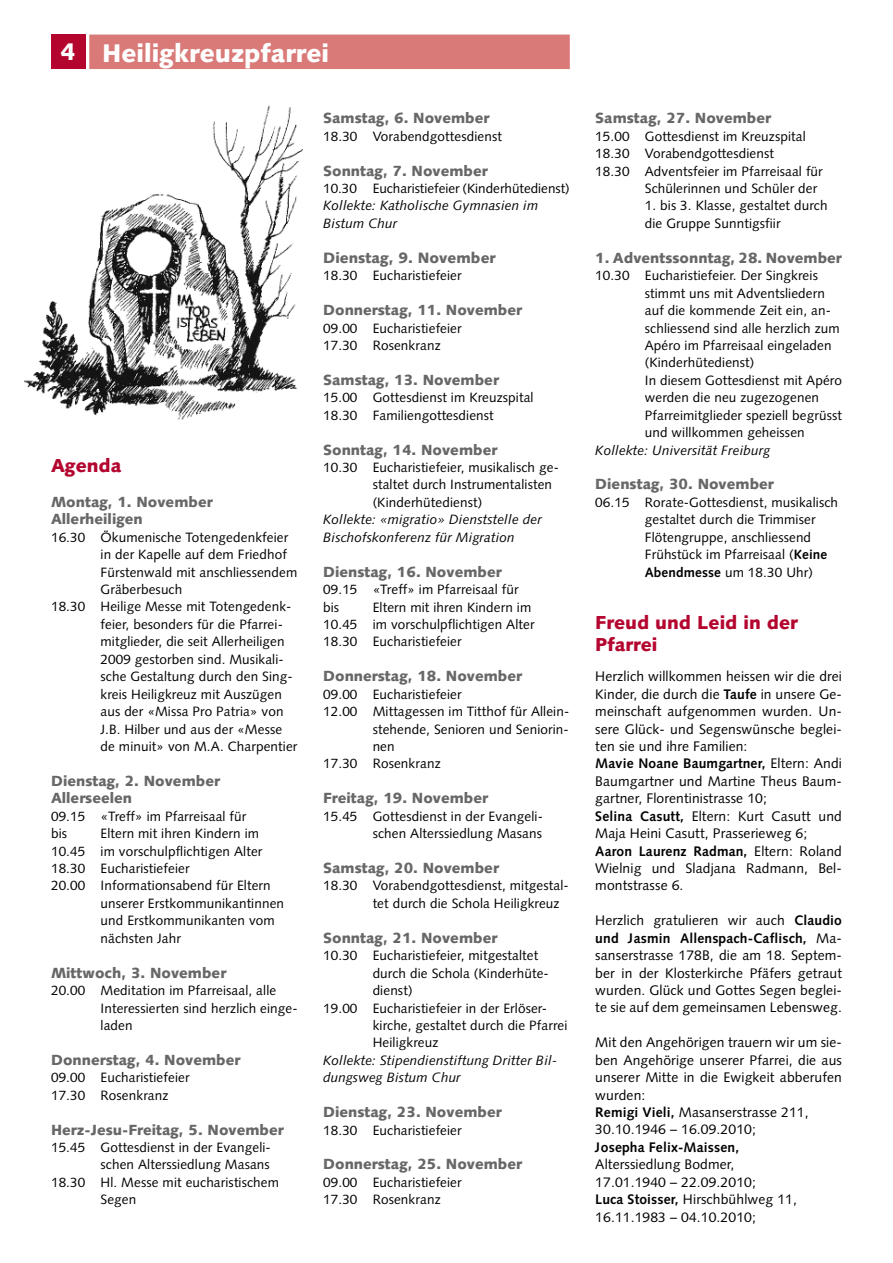
<style>
.page{position:relative;width:893px;height:1263px;background:#fff}
.page>*{position:absolute;margin:0;border:0;box-sizing:border-box;transform-origin:0 0}
.t1{font:900 25.5px "Syntax";color:#fff}
.t2{font:900 18.75px/21.8px "Syntax";color:#b4052f}
.t3{font:900 15px "Syntax";color:#676767}
.t4{font:900 14.7px/17.4px "Syntax";color:#676767}
.t5{font:13.8px/17.4px "Syntax";letter-spacing:.01em;color:#000}
.t6{font:700 13.8px "Syntax";letter-spacing:.01em;color:#000}
.t7{font:13.5px/17.4px "Syntax";letter-spacing:.01em;color:#000}
.t8{font:italic 13.5px/17.4px "Syntax";letter-spacing:.01em;color:#000}
.s1{font-size:24px}
.s2{font-weight:700}
</style>
<div class="page">
<div style="left:51px;top:35px;width:34px;height:34px;background:#b4052f"></div>
<div style="left:89px;top:35px;width:481px;height:34px;background:#d97a78"></div>
<img style="left:24px;top:105px;width:279px;height:315px">
<h1 class="t1" style="left:60px;top:38px;width:270px"><span class="s1">4</span> Heiligkreuzpfarrei</h1>
<h2 class="t2" style="left:51px;top:455px;width:72px">Agenda</h2>
<p class="t4" style="left:51px;top:493px;width:163px">Montag, 1. November<br>Allerheiligen</p>
<p class="t7" style="left:51px;top:528px;width:239px">16.30 Ökumenische Totengedenkfeier</p>
<p class="t7" style="left:101px;top:546px;width:188px">in der Kapelle auf dem Friedhof</p>
<p class="t7" style="left:101px;top:563px;width:198px">Fürstenwald mit anschliessendem</p>
<p class="t7" style="left:101px;top:581px;width:83px">Gräberbesuch</p>
<p class="t7" style="left:51px;top:598px;width:242px">18.30 Heilige Messe mit Totengedenk-</p>
<p class="t7" style="left:101px;top:616px;width:184px">feier, besonders für die Pfarrei-</p>
<p class="t7" style="left:101px;top:633px;width:186px">mitglieder, die seit Allerheiligen</p>
<p class="t7" style="left:101px;top:650px;width:185px">2009 gestorben sind. Musikali-</p>
<p class="t7" style="left:101px;top:668px;width:194px">sche Gestaltung durch den Sing-</p>
<p class="t7" style="left:101px;top:685px;width:183px">kreis Heiligkreuz mit Auszügen</p>
<p class="t7" style="left:101px;top:703px;width:185px">aus der «Missa Pro Patria» von</p>
<p class="t7" style="left:101px;top:720px;width:183px">J.B. Hilber und aus der «Messe</p>
<p class="t7" style="left:101px;top:738px;width:198px">de minuit» von M.A. Charpentier</p>
<p class="t4" style="left:51px;top:772px;width:171px">Dienstag, 2. November<br>Allerseelen</p>
<p class="t7" style="left:51px;top:807px;width:197px">09.15 «Treff» im Pfarreisaal für bis</p>
<p class="t7" style="left:101px;top:825px;width:160px">Eltern mit ihren Kindern im</p>
<p class="t7" style="left:51px;top:842px;width:213px">10.45 im vorschulpflichtigen Alter</p>
<p class="t7" style="left:51px;top:860px;width:140px">18.30 Eucharistiefeier</p>
<p class="t7" style="left:51px;top:877px;width:221px">20.00 Informationsabend für Eltern</p>
<p class="t7" style="left:101px;top:894px;width:185px">unserer Erstkommunikantinnen</p>
<p class="t7" style="left:101px;top:912px;width:176px">und Erstkommunikanten vom</p>
<p class="t7" style="left:101px;top:929px;width:82px">nächsten Jahr</p>
<p class="t4" style="left:51px;top:964px;width:177px">Mittwoch, 3. November</p>
<p class="t7" style="left:101px;top:982px;width:199px;text-indent:-50px">20.00 Meditation im Pfarreisaal, alle<br>Interessierten sind herzlich einge&shy;laden</p>
<p class="t4" style="left:51px;top:1051px;width:191px">Donnerstag, 4. November</p>
<p class="t7" style="left:51px;top:1069px;width:140px">09.00 Eucharistiefeier<br>17.30 Rosenkranz</p>
<p class="t4" style="left:51px;top:1121px;width:234px">Herz-Jesu-Freitag, 5. November</p>
<p class="t7" style="left:51px;top:1139px;width:221px">15.45 Gottesdienst in der Evangeli-</p>
<p class="t7" style="left:101px;top:1156px;width:171px">schen Alterssiedlung Masans</p>
<p class="t7" style="left:51px;top:1173px;width:230px">18.30 Hl. Messe mit eucharistischem</p>
<p class="t7" style="left:101px;top:1191px;width:37px">Segen</p>
<p class="t4" style="left:323px;top:110px;width:168px">Samstag, 6. November</p>
<p class="t7" style="left:323px;top:127px;width:180px">18.30 Vorabendgottesdienst</p>
<p class="t4" style="left:323px;top:162px;width:166px">Sonntag, 7. November</p>
<p class="t7" style="left:323px;top:180px;width:248px">10.30 Eucharistiefeier (Kinderhütedienst)</p>
<p class="t8" style="left:323px;top:197px;width:217px">Kollekte: Katholische Gymnasien im<br>Bistum Chur</p>
<p class="t3" style="left:323px;top:249px;width:174px">Dienstag, 9. November</p>
<p class="t7" style="left:323px;top:267px;width:140px">18.30 Eucharistiefeier</p>
<p class="t4" style="left:323px;top:301px;width:200px">Donnerstag, 11. November</p>
<p class="t7" style="left:323px;top:319px;width:140px">09.00 Eucharistiefeier<br>17.30 Rosenkranz</p>
<p class="t4" style="left:323px;top:371px;width:177px">Samstag, 13. November</p>
<p class="t7" style="left:323px;top:389px;width:212px">15.00 Gottesdienst im Kreuzspital<br>18.30 Familiengottesdienst</p>
<p class="t4" style="left:323px;top:441px;width:176px">Sonntag, 14. November</p>
<p class="t7" style="left:373px;top:459px;width:188px;text-indent:-50px">10.30 Eucharistiefeier, musikalisch ge&shy;staltet durch Instrumentalisten (Kinderhütedienst)</p>
<p class="t8" style="left:323px;top:511px;width:220px">Kollekte: «migratio» Dienststelle der<br>Bischofskonferenz für Migration</p>
<p class="t4" style="left:323px;top:563px;width:180px">Dienstag, 16. November</p>
<p class="t7" style="left:323px;top:581px;width:197px">09.15 «Treff» im Pfarreisaal für bis</p>
<p class="t7" style="left:323px;top:598px;width:213px;text-indent:50px">Eltern mit ihren Kindern im<br>10.45 im vorschulpflichtigen Alter<br>18.30 Eucharistiefeier</p>
<p class="t4" style="left:323px;top:667px;width:200px">Donnerstag, 18. November</p>
<p class="t7" style="left:323px;top:685px;width:140px">09.00 Eucharistiefeier</p>
<p class="t7" style="left:323px;top:703px;width:248px">12.00 Mittagessen im Titthof für Allein-</p>
<p class="t7" style="left:373px;top:720px;width:198px">stehende, Senioren und Seniorin-</p>
<p class="t7" style="left:373px;top:738px;width:24px">nen</p>
<p class="t7" style="left:323px;top:755px;width:119px">17.30 Rosenkranz</p>
<p class="t4" style="left:323px;top:789px;width:166px">Freitag, 19. November</p>
<p class="t7" style="left:323px;top:807px;width:221px;text-align:right">15.45 Gottesdienst in der Evangeli&shy;schen Alterssiedlung Masans</p>
<p class="t4" style="left:323px;top:859px;width:177px">Samstag, 20. November</p>
<p class="t7" style="left:373px;top:877px;width:198px;text-indent:-50px">18.30 Vorabendgottesdienst, mitgestal&shy;tet durch die Schola Heiligkreuz</p>
<p class="t4" style="left:323px;top:929px;width:176px">Sonntag, 21. November</p>
<p class="t7" style="left:323px;top:947px;width:217px">10.30 Eucharistiefeier, mitgestaltet</p>
<p class="t7" style="left:373px;top:964px;width:178px">durch die Schola (Kinderhüte-</p>
<p class="t7" style="left:373px;top:982px;width:41px">dienst)</p>
<p class="t7" style="left:323px;top:999px;width:223px">19.00 Eucharistiefeier in der Erlöser-</p>
<p class="t7" style="left:373px;top:1016px;width:196px">kirche, gestaltet durch die Pfarrei</p>
<p class="t7" style="left:373px;top:1034px;width:67px">Heiligkreuz</p>
<p class="t8" style="left:323px;top:1051px;width:236px">Kollekte: Stipendienstiftung Dritter Bil&shy;dungsweg Bistum Chur</p>
<p class="t4" style="left:323px;top:1103px;width:180px">Dienstag, 23. November</p>
<p class="t7" style="left:323px;top:1121px;width:140px">18.30 Eucharistiefeier</p>
<p class="t4" style="left:323px;top:1156px;width:200px">Donnerstag, 25. November</p>
<p class="t7" style="left:323px;top:1173px;width:140px">09.00 Eucharistiefeier<br>17.30 Rosenkranz</p>
<p class="t4" style="left:595px;top:110px;width:177px">Samstag, 27. November</p>
<p class="t7" style="left:595px;top:127px;width:212px">15.00 Gottesdienst im Kreuzspital</p>
<p class="t7" style="left:595px;top:145px;width:180px">18.30 Vorabendgottesdienst</p>
<p class="t7" style="left:595px;top:162px;width:229px">18.30 Adventsfeier im Pfarreisaal für</p>
<p class="t7" style="left:645px;top:180px;width:174px">Schülerinnen und Schüler der</p>
<p class="t7" style="left:645px;top:197px;width:184px">1. bis 3. Klasse, gestaltet durch die Gruppe Sunntigsfiir</p>
<p class="t4" style="left:595px;top:249px;width:248px">1. Adventssonntag, 28. November</p>
<p class="t7" style="left:645px;top:267px;width:199px;text-indent:-50px">10.30 Eucharistiefeier. Der Singkreis stimmt uns mit Adventsliedern auf die kommende Zeit ein, an&shy;schliessend sind alle herzlich zum<br>Apéro im Pfarreisaal eingeladen (Kinderhütedienst)<br>In diesem Gottesdienst mit Apéro werden die neu zugezogenen<br>Pfarreimitglieder speziell begrüsst und willkommen geheissen</p>
<p class="t8" style="left:595px;top:441px;width:176px">Kollekte: Universität Freiburg</p>
<p class="t4" style="left:595px;top:476px;width:180px">Dienstag, 30. November</p>
<p class="t7" style="left:645px;top:494px;width:195px;text-indent:-50px">06.15 Rorate-Gottesdienst, musikalisch gestaltet durch die Trimmiser<br>Flötengruppe, anschliessend<br>Frühstück im Pfarreisaal (<span class="s2">Keine<br>Abendmesse</span> um 18.30 Uhr)</p>
<h2 class="t2" style="left:595px;top:612px;width:204px">Freud und Leid in der<br>Pfarrei</h2>
<p class="t5" style="left:595px;top:668px;width:248px">Herzlich willkommen heissen wir die drei Kinder, die durch die <span class="s2">Taufe</span> in unsere Ge&shy;meinschaft aufgenommen wurden. Un&shy;sere Glück- und Segenswünsche beglei&shy;ten sie und ihre Familien:<br><span class="s2">Mavie Noane Baumgartner,</span> Eltern: Andi Baumgartner und Martine Theus Baum&shy;gartner, Florentinistrasse 10;<br><span class="s2">Selina Casutt,</span> Eltern: Kurt Casutt und Maja Heini Casutt, Prasserieweg 6; <span class="s2">Aaron Laurenz Radman,</span> Eltern: Roland Wielnig und Sladjana Radmann, Bel&shy;montstrasse 6.</p>
<p class="t5" style="left:595px;top:912px;width:248px">Herzlich gratulieren wir auch <span class="s2">Claudio und Jasmin Allenspach-Caflisch,</span> Ma&shy;sanserstrasse 178B, die am 18. Septem&shy;ber in der Klosterkirche Pfäfers getraut wurden. Glück und Gottes Segen beglei&shy;te sie auf dem gemeinsamen Lebensweg.</p>
<p class="t5" style="left:595px;top:1034px;width:248px">Mit den Angehörigen trauern wir um sie&shy;ben Angehörige unserer Pfarrei, die aus unserer Mitte in die Ewigkeit abberufen wurden:<br><span class="s2">Remigi Vieli,</span> Masanserstrasse 211,<br>30.10.1946 – 16.09.2010;</p>
<p class="t6" style="left:595px;top:1139px;width:145px">Josepha Felix-Maissen,</p>
<p class="t5" style="left:595px;top:1156px;width:203px">Alterssiedlung Bodmer,<br>17.01.1940 – 22.09.2010;<br><span class="s2">Luca Stoisser,</span> Hirschbühlweg 11,<br>16.11.1983 – 04.10.2010;</p>
</div>
